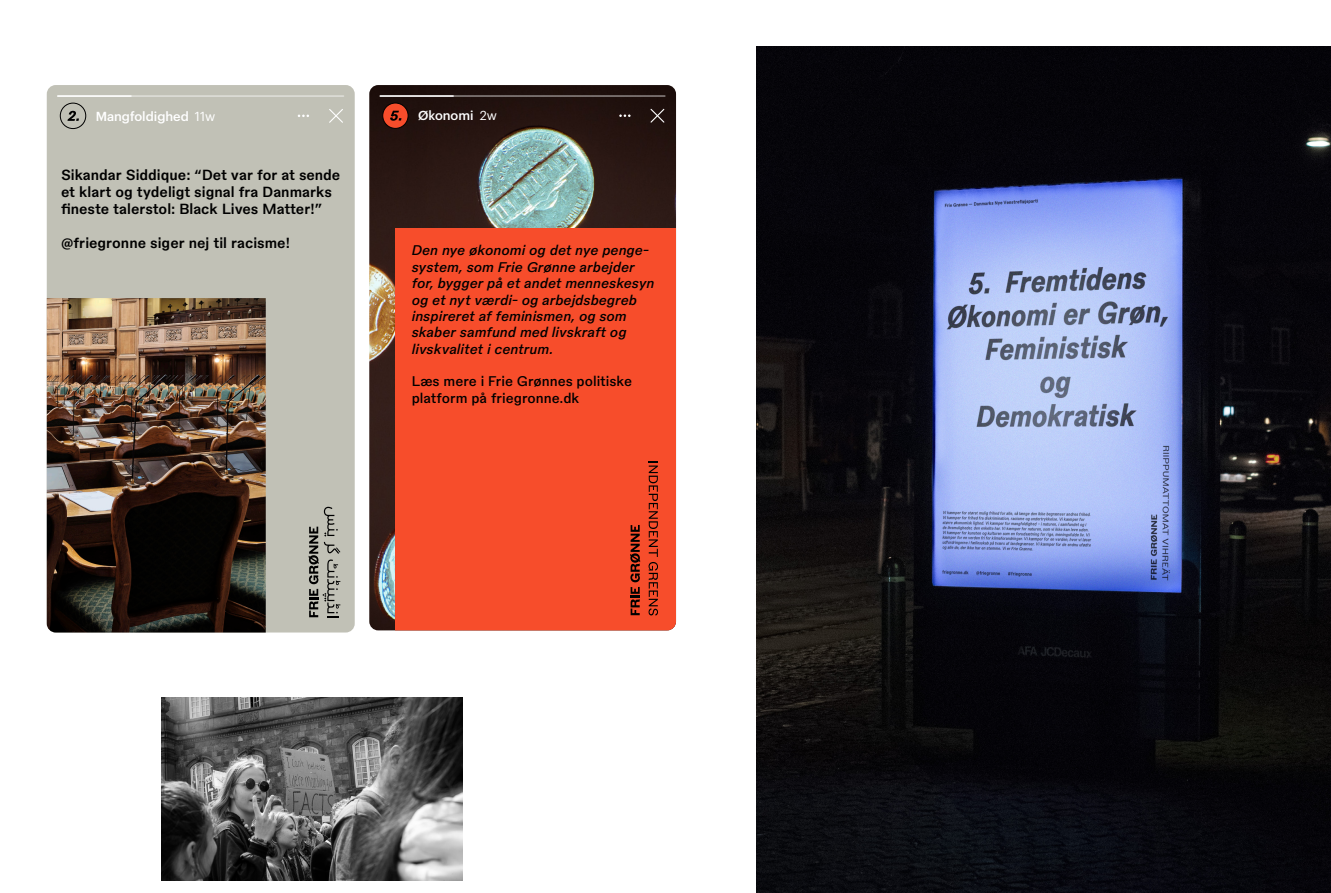
<style>
.page{position:relative;width:1331px;height:893px;background:#fff}
.page>*{position:absolute;margin:0;border:0;box-sizing:border-box;transform-origin:0 0}
.t1{font:600 14.25px/17.1px "Principal";color:#000}
.t2{font:italic 500 13.65px/16.4px "Principal";color:#000}
.t3{font:500 13.65px/16.4px "Principal";color:#000}
.t4{font:500 12.9px "Graphik";color:#fff}
.t5{font:500 12.75px "Graphik";color:#fff}
.s1{font-weight:400}
</style>
<div class="page">
<img style="left:369px;top:85px;width:307px;height:545px">
<div style="left:395px;top:228px;width:281px;height:402px;background:#f74d2b"></div>
<svg style="left:630px;top:525px;width:10px;height:90px"></svg>
<svg style="left:649px;top:462px;width:9px;height:154px"></svg>
<hr style="left:380px;top:95px;width:285px;height:2px;background:#fff">
<svg style="left:619px;top:114px;width:12px;height:3px"></svg>
<svg style="left:649px;top:108px;width:16px;height:16px"></svg>
<div style="left:383px;top:103px;width:25px;height:25px;background:#f74d2b;border-radius:50%"></div>
<div style="left:382px;top:103px;width:26px;height:26px;border:1px solid #000;border-radius:50%"></div>
<svg style="left:390px;top:111px;width:11px;height:10px"></svg>
<div style="left:47px;top:85px;width:308px;height:547px;background:#c1c1b6;border-radius:9px"></div>
<svg style="left:309px;top:507px;width:31px;height:110px"></svg>
<img style="left:47px;top:298px;width:219px;height:334px">
<hr style="left:58px;top:95px;width:286px;height:2px;background:#fff">
<svg style="left:298px;top:115px;width:11px;height:2px"></svg>
<svg style="left:329px;top:109px;width:14px;height:14px"></svg>
<div style="left:60px;top:103px;width:26px;height:26px;border:1px solid #000;border-radius:50%"></div>
<svg style="left:67px;top:111px;width:12px;height:10px"></svg>
<img style="left:757px;top:47px;width:574px;height:846px">
<img style="left:162px;top:697px;width:301px;height:183px">
<p class="t4" style="left:96px;top:106px;width:121px">Mangfoldighed <span class="s1">11w</span></p>
<p class="t1" style="left:61px;top:166px;width:281px">Sikandar Siddique: “Det var for at sende et klart og tydeligt signal fra Danmarks fineste talerstol: Black Lives Matter!”</p>
<p class="t1" style="left:61px;top:235px;width:231px">@friegronne siger nej til racisme!</p>
<p class="t5" style="left:418px;top:106px;width:80px">Økonomi <span class="s1">2w</span></p>
<p class="t2" style="left:412px;top:242px;width:244px">Den nye økonomi og det nye penge&shy;system, som Frie Grønne arbejder for, bygger på et andet menneskesyn og et nyt værdi- og arbejdsbegreb inspireret af feminismen, og som skaber samfund med livskraft og livskvalitet i centrum.</p>
<p class="t3" style="left:412px;top:373px;width:222px">Læs mere i Frie Grønnes politiske platform på friegronne.dk</p>
</div>
